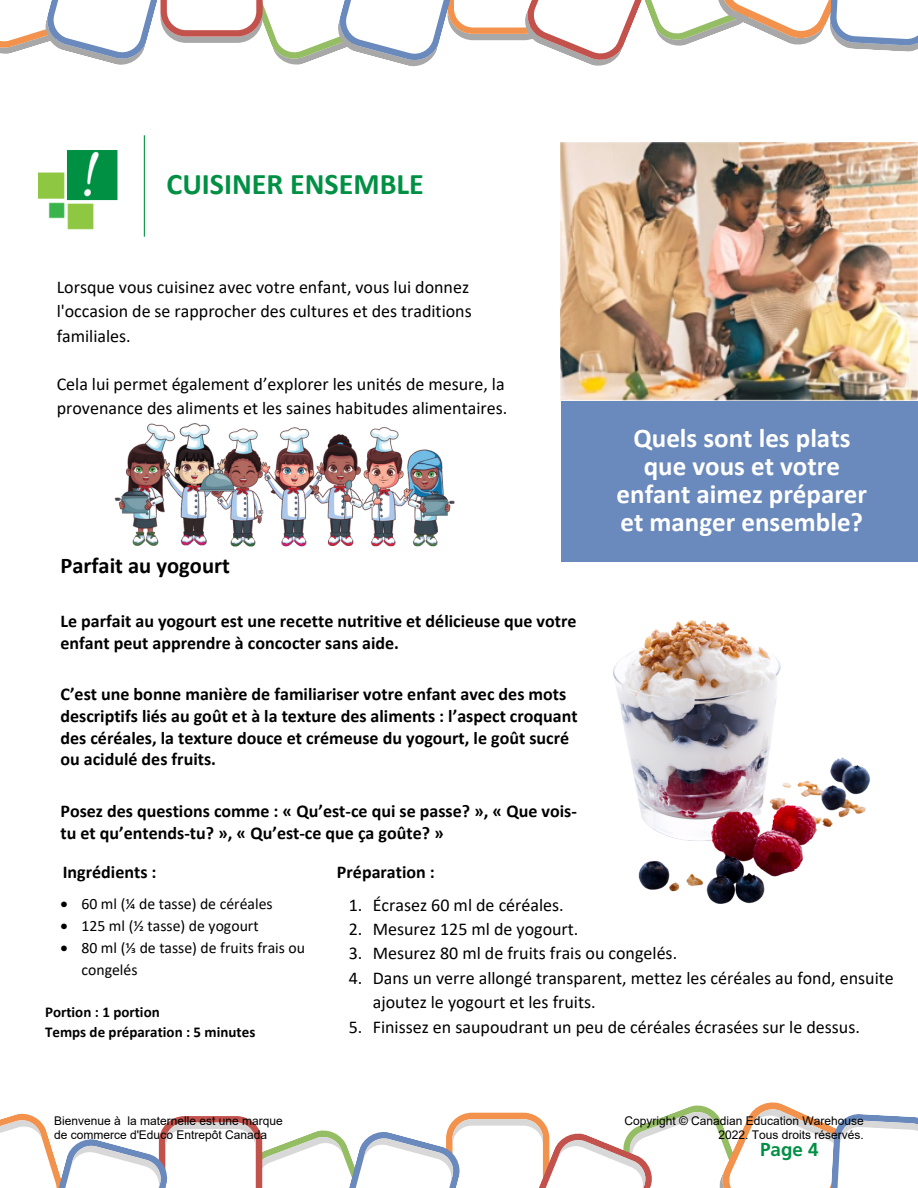
<style>
.page{position:relative;width:918px;height:1188px;background:#fff}
.page>*{position:absolute;margin:0;border:0;box-sizing:border-box;transform-origin:0 0}
.t1{font:700 30px "Calibri";color:#009044}
.t2{font:700 27px/28px "Calibri";color:#fff;text-align:center}
.t3{font:700 22.5px "Calibri";color:#000}
.t4{font:700 18.75px "Frutiger LT Std";color:#009044}
.t5{font:18px/24.2px "Calibri";color:#000}
.t6{font:700 18px/21.6px "Calibri";color:#000}
.t7{font:15.75px/21.9px "Calibri";color:#000}
.t8{font:700 15px/20px "Calibri";color:#000}
.t9{font:12px/14.4px "Arial";color:#000}
</style>
<div class="page">
<img style="left:613px;top:620px;width:257px;height:284px">
<svg style="left:0;top:1102px;width:918px;height:86px"></svg>
<svg style="left:0;top:0;width:918px;height:67px"></svg>
<img style="left:39px;top:135px;width:105px;height:102px">
<img style="left:561px;top:142px;width:357px;height:259px">
<div style="left:561px;top:401px;width:357px;height:161px;background:#6a89bc"></div>
<img style="left:115px;top:423px;width:340px;height:124px">
<h1 class="t1" style="left:167px;top:162px;width:259px">CUISINER ENSEMBLE</h1>
<p class="t5" style="left:57px;top:275px;width:417px">Lorsque vous cuisinez avec votre enfant, vous lui donnez l'occasion de se rapprocher des cultures et des traditions familiales.</p>
<p class="t5" style="left:57px;top:371px;width:452px">Cela lui permet également d’explorer les unités de mesure, la provenance des aliments et les saines habitudes alimentaires.</p>
<p class="t3" style="left:60px;top:550px;width:171px">Parfait au yogourt</p>
<p class="t6" style="left:60px;top:610px;width:518px">Le parfait au yogourt est une recette nutritive et délicieuse que votre enfant peut apprendre à concocter sans aide.</p>
<p class="t6" style="left:60px;top:683px;width:519px">C’est une bonne manière de familiariser votre enfant avec des mots descriptifs liés au goût et à la texture des aliments : l’aspect croquant des céréales, la texture douce et crémeuse du yogourt, le goût sucré ou acidulé des fruits.</p>
<p class="t6" style="left:60px;top:800px;width:518px">Posez des questions comme : « Qu’est-ce qui se passe? », « Que vois&shy;tu et qu’entends-tu? », « Qu’est-ce que ça goûte? »</p>
<p class="t6" style="left:63px;top:861px;width:95px">Ingrédients :</p>
<p class="t6" style="left:337px;top:861px;width:99px">Préparation :</p>
<h2 class="t2" style="left:617px;top:424px;width:252px">Quels sont les plats que vous et votre enfant aimez préparer et manger ensemble?</h2>
<p class="t7" style="left:60px;top:893px;width:214px">• 60 ml (¼ de tasse) de céréales</p>
<p class="t7" style="left:60px;top:915px;width:200px">• 125 ml (½ tasse) de yogourt</p>
<p class="t7" style="left:81px;top:937px;width:225px;text-indent:-21px">• 80 ml (⅓ de tasse) de fruits frais ou congelés</p>
<p class="t8" style="left:45px;top:1002px;width:212px">Portion : 1 portion<br>Temps de préparation : 5 minutes</p>
<p class="t5" style="left:349px;top:892px;width:216px">1. Écrasez 60 ml de céréales.</p>
<p class="t5" style="left:349px;top:917px;width:231px">2. Mesurez 125 ml de yogourt.</p>
<p class="t5" style="left:349px;top:941px;width:330px">3. Mesurez 80 ml de fruits frais ou congelés.</p>
<p class="t5" style="left:373px;top:965px;width:522px;text-indent:-24px">4. Dans un verre allongé transparent, mettez les céréales au fond, ensuite ajoutez le yogourt et les fruits.</p>
<p class="t5" style="left:349px;top:1014px;width:513px">5. Finissez en saupoudrant un peu de céréales écrasées sur le dessus.</p>
<p class="t9" style="left:54px;top:1113px;width:230px">Bienvenue à la maternelle est une marque de commerce d'Educo Entrepôt Canada</p>
<p class="t9" style="left:624px;top:1113px;width:241px;text-align:right">Copyright © Canadian Education Warehouse<br>2022. Tous droits réservés.</p>
<p class="t4" style="left:760px;top:1142px;width:60px">Page 4</p>
</div>
